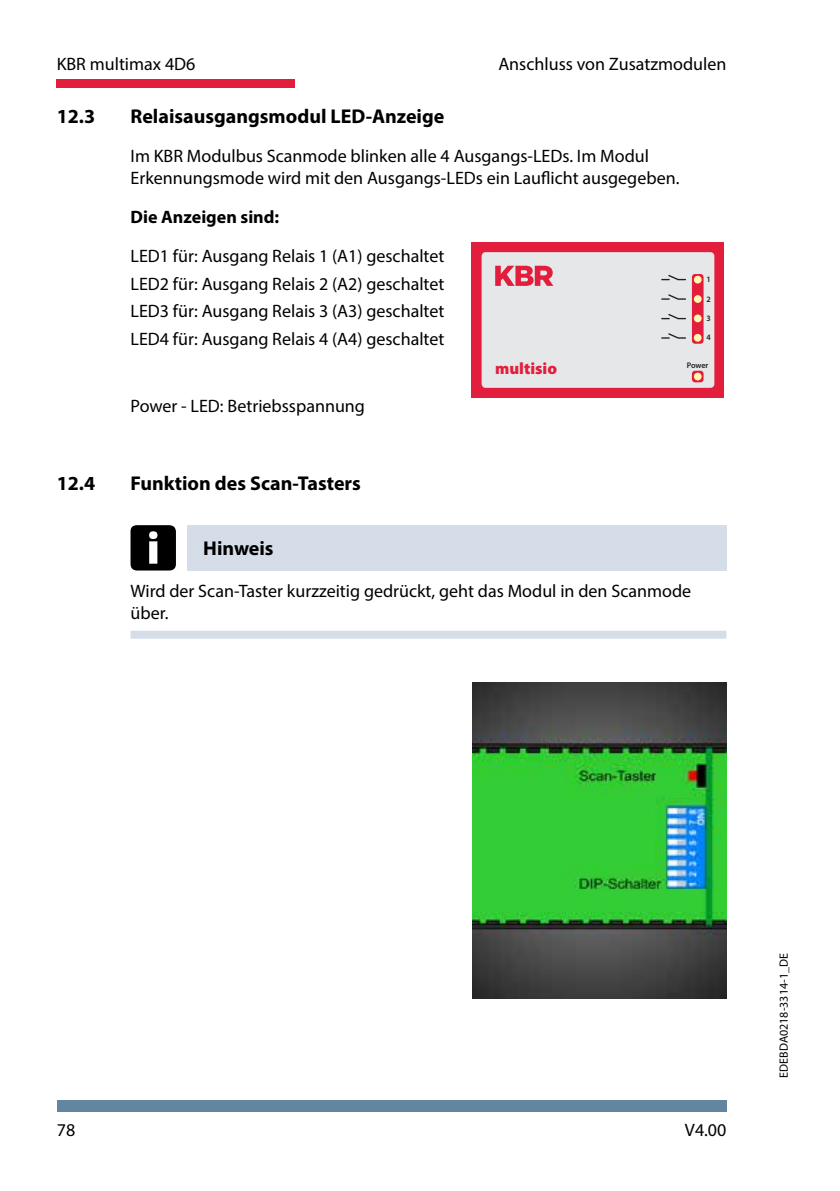
<style>
.page{position:relative;width:840px;height:1191px;background:#fff}
.page>*{position:absolute;margin:0;border:0;box-sizing:border-box;transform-origin:0 0}
.t1{font:700 20px "Myriad Pro";color:#000}
.t2{font:18px/27.6px "Myriad Pro";color:#000}
.t3{font:700 18px "Myriad Pro";color:#000}
.t4{font:900 16.4px "Myriad Pro";color:#e31d3c}
.t5{font:12px "Myriad Pro";color:#000}
.t6{font:600 8.2px "Myriad Pro";letter-spacing:-.01em;color:#231f20}
</style>
<div class="page">
<div style="left:57px;top:79px;width:238px;height:9px;background:#e31d3c"></div>
<div style="left:57px;top:1100px;width:669px;height:11px;background:#6286a0"></div>
<svg style="left:471px;top:242px;width:253px;height:156px;background:#e4b5bd"></svg>
<div style="left:187px;top:525px;width:539px;height:45px;background:#d5dee8"></div>
<svg style="left:130px;top:525px;width:46px;height:45px;background:#242424"></svg>
<div style="left:130px;top:630px;width:596px;height:8px;background:#d5dee8"></div>
<img style="left:472px;top:682px;width:254px;height:316px">
<p class="t2" style="left:57px;top:50px;width:140px">KBR multimax 4D6</p>
<p class="t2" style="left:498px;top:50px;width:229px">Anschluss von Zusatzmodulen</p>
<p class="t1" style="left:57px;top:103px;width:40px">12.3</p>
<p class="t1" style="left:130px;top:103px;width:315px">Relaisausgangsmodul LED-Anzeige</p>
<p class="t2" style="left:130px;top:144px;width:550px;line-height:22px">Im KBR Modulbus Scanmode blinken alle 4 Ausgangs-LEDs. Im Modul<br>Erkennungsmode wird mit den Ausgangs-LEDs ein Lauflicht ausgegeben.</p>
<p class="t3" style="left:130px;top:205px;width:150px">Die Anzeigen sind:</p>
<p class="t2" style="left:130px;top:242px;width:315px;text-align:justify">LED1 für: Ausgang Relais 1 (A1) geschaltet LED2 für: Ausgang Relais 2 (A2) geschaltet LED3 für: Ausgang Relais 3 (A3) geschaltet LED4 für: Ausgang Relais 4 (A4) geschaltet</p>
<p class="t6" style="left:706px;top:274px;width:6px">1</p>
<p class="t6" style="left:706px;top:294px;width:6px">2</p>
<p class="t6" style="left:706px;top:313px;width:6px">3</p>
<p class="t6" style="left:706px;top:332px;width:6px">4</p>
<p class="t2" style="left:130px;top:391px;width:236px">Power - LED: Betriebsspannung</p>
<p class="t1" style="left:57px;top:470px;width:40px">12.4</p>
<p class="t1" style="left:130px;top:470px;width:232px">Funktion des Scan-Tasters</p>
<p class="t1" style="left:203px;top:535px;width:72px">Hinweis</p>
<p class="t4" style="left:495px;top:357px;width:63px">multisio</p>
<p class="t6" style="left:686px;top:360px;width:23px">Power</p>
<p class="t2" style="left:130px;top:580px;width:562px;line-height:22px">Wird der Scan-Taster kurzzeitig gedrückt, geht das Modul in den Scanmode über.</p>
<p class="t2" style="left:57px;top:1116px;width:20px">78</p>
<p class="t2" style="left:684px;top:1116px;width:43px">V4.00</p>
<p class="t5" style="left:775px;top:1077px;width:126px;rotate:-90deg">EDEBDA0218-3314-1_DE</p>
</div>
